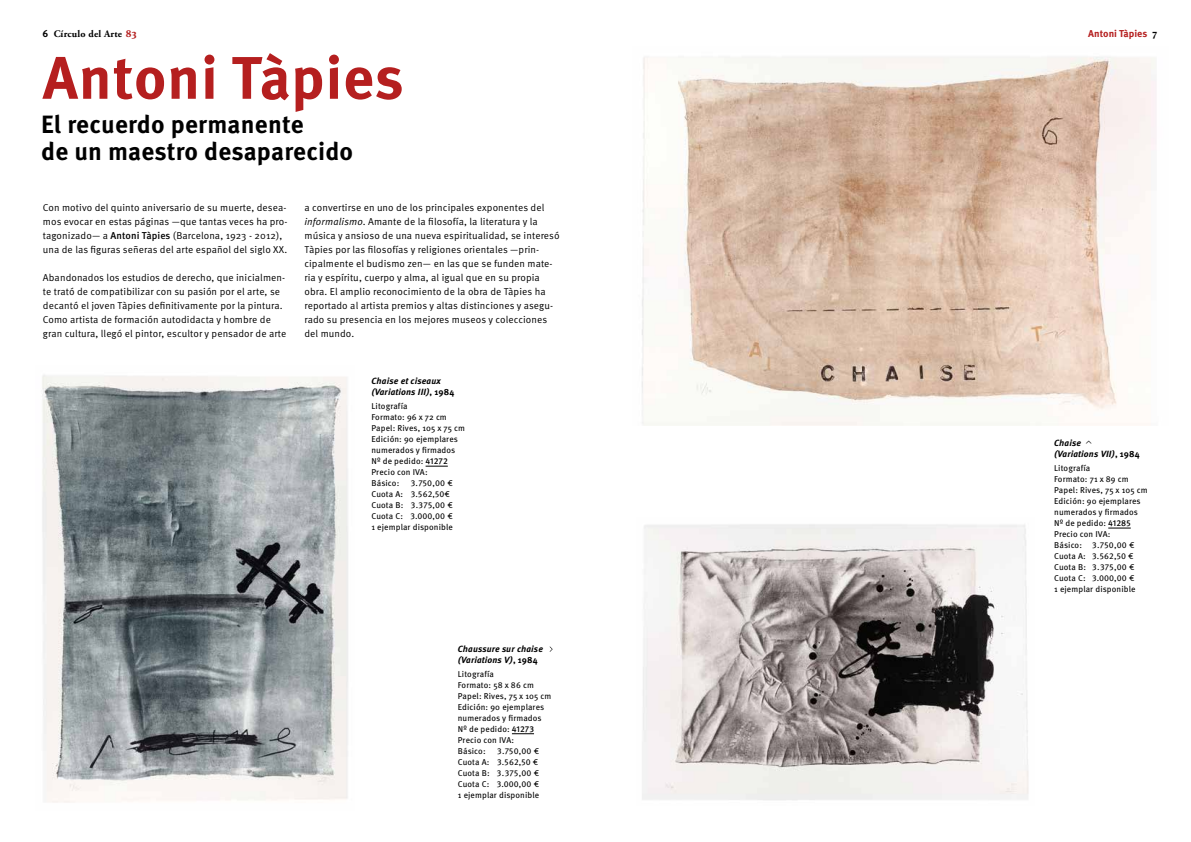
<style>
.page{position:relative;width:1191px;height:842px;background:#fff}
.page>*{position:absolute;margin:0;border:0;box-sizing:border-box;transform-origin:0 0}
.t1{font:700 60px "Meta Pro";color:#b51f1f}
.t2{font:700 25px/27px "Meta Pro";letter-spacing:.01em;color:#000}
.t3{font:10px/14px "Meta Pro";letter-spacing:.01em;color:#000}
.t4{font:700 10px "Adobe Garamond Pro";letter-spacing:.02em;color:#000}
.t5{font:700 10px "Meta Pro";color:#b51f1f}
.t6{font:italic 700 9px/11px "Meta Pro";letter-spacing:.015em;color:#000}
.t7{font:8.5px/11px "Meta Pro";letter-spacing:.015em;color:#000}
.s1{font-family:"Meta Pro"}
.s2{font-family:"Meta Serif Sc";color:#b51f1f}
.s3{font-family:"Meta Serif Sc";color:#000}
.s4{font-weight:500}
.s5{font-style:italic}
.s6{font-style:normal}
</style>
<div class="page">
<img style="left:642px;top:524px;width:387px;height:276px">
<svg style="left:1108px;top:528px;width:22px;height:1px"></svg>
<img style="left:642px;top:57px;width:514px;height:368px">
<svg style="left:512px;top:733px;width:22px;height:1px"></svg>
<svg style="left:425px;top:466px;width:23px;height:1px"></svg>
<img style="left:42px;top:375px;width:306px;height:428px">
<p class="t4" style="left:43px;top:28px;width:96px"><span class="s1">6</span> Círculo del Arte <span class="s2">83</span></p>
<p class="t5" style="left:1088px;top:27px;width:70px">Antoni Tàpies <span class="s3">7</span></p>
<h1 class="t1" style="left:43px;top:40px;width:363px">Antoni Tàpies</h1>
<h2 class="t2" style="left:41px;top:112px;width:313px">El recuerdo permanente<br>de un maestro desaparecido</h2>
<p class="t3" style="left:43px;top:201px;width:246px">Con motivo del quinto aniversario de su muerte, desea&shy;mos evocar en estas páginas —que tantas veces ha pro&shy;tagonizado— a <span class="s4">Antoni Tàpies</span> (Barcelona, 1923 - 2012), una de las figuras señeras del arte español del siglo XX.</p>
<p class="t3" style="left:43px;top:271px;width:245px">Abandonados los estudios de derecho, que inicialmen&shy;te trató de compatibilizar con su pasión por el arte, se decantó el joven Tàpies definitivamente por la pintura.<br>Como artista de formación autodidacta y hombre de gran cultura, llegó el pintor, escultor y pensador de arte</p>
<p class="t3" style="left:304px;top:201px;width:257px">a convertirse en uno de los principales exponentes del <span class="s5">informalismo</span>. Amante de la filosofía, la literatura y la música y ansioso de una nueva espiritualidad, se interesó Tàpies por las filosofías y religiones orientales —prin&shy;cipalmente el budismo zen— en las que se funden mate&shy;ria y espíritu, cuerpo y alma, al igual que en su propia obra. El amplio reconocimiento de la obra de Tàpies ha reportado al artista premios y altas distinciones y asegu&shy;rado su presencia en los mejores museos y colecciones del mundo.</p>
<p class="t6" style="left:371px;top:376px;width:84px">Chaise et ciseaux (Variations III)<span class="s6">, 1984</span></p>
<p class="t7" style="left:371px;top:401px;width:95px">Litografía<br>Formato: 96 x 72 cm<br>Papel: Rives, 105 x 75 cm<br>Edición: 90 ejemplares numerados y firmados<br>Nº de pedido: <span class="s4">41272<br></span>Precio con IVA:<br>Básico:</p>
<p class="t7" style="left:371px;top:478px;width:83px;text-indent:39px">3.750,00 €<br>Cuota A: 3.562,50€<br>Cuota B: 3.375,00 €<br>Cuota C: 3.000,00 €<br>1 ejemplar disponible</p>
<p class="t6" style="left:458px;top:643px;width:87px">Chaussure sur chaise (Variations V)<span class="s6">, 1984</span></p>
<p class="t7" style="left:458px;top:668px;width:95px">Litografía<br>Formato: 58 x 86 cm<br>Papel: Rives, 75 x 105 cm<br>Edición: 90 ejemplares numerados y firmados<br>Nº de pedido: <span class="s4">41273<br></span>Precio con IVA:<br>Básico:</p>
<p class="t7" style="left:458px;top:745px;width:83px;text-align:justify;text-indent:39px">3.750,00 € Cuota A: 3.562,50 € Cuota B: 3.375,00 € Cuota C: 3.000,00 € 1 ejemplar disponible</p>
<p class="t6" style="left:1054px;top:438px;width:87px">Chaise<br>(Variations VII)<span class="s6">, 1984</span></p>
<p class="t7" style="left:1054px;top:463px;width:95px">Litografía<br>Formato: 71 x 89 cm<br>Papel: Rives, 75 x 105 cm<br>Edición: 90 ejemplares numerados y firmados<br>Nº de pedido: <span class="s4">41285<br></span>Precio con IVA:<br>Básico: 3.750,00 €<br>Cuota A: 3.562,50 €<br>Cuota B: 3.375,00 €<br>Cuota C: 3.000,00 €<br>1 ejemplar disponible</p>
</div>
